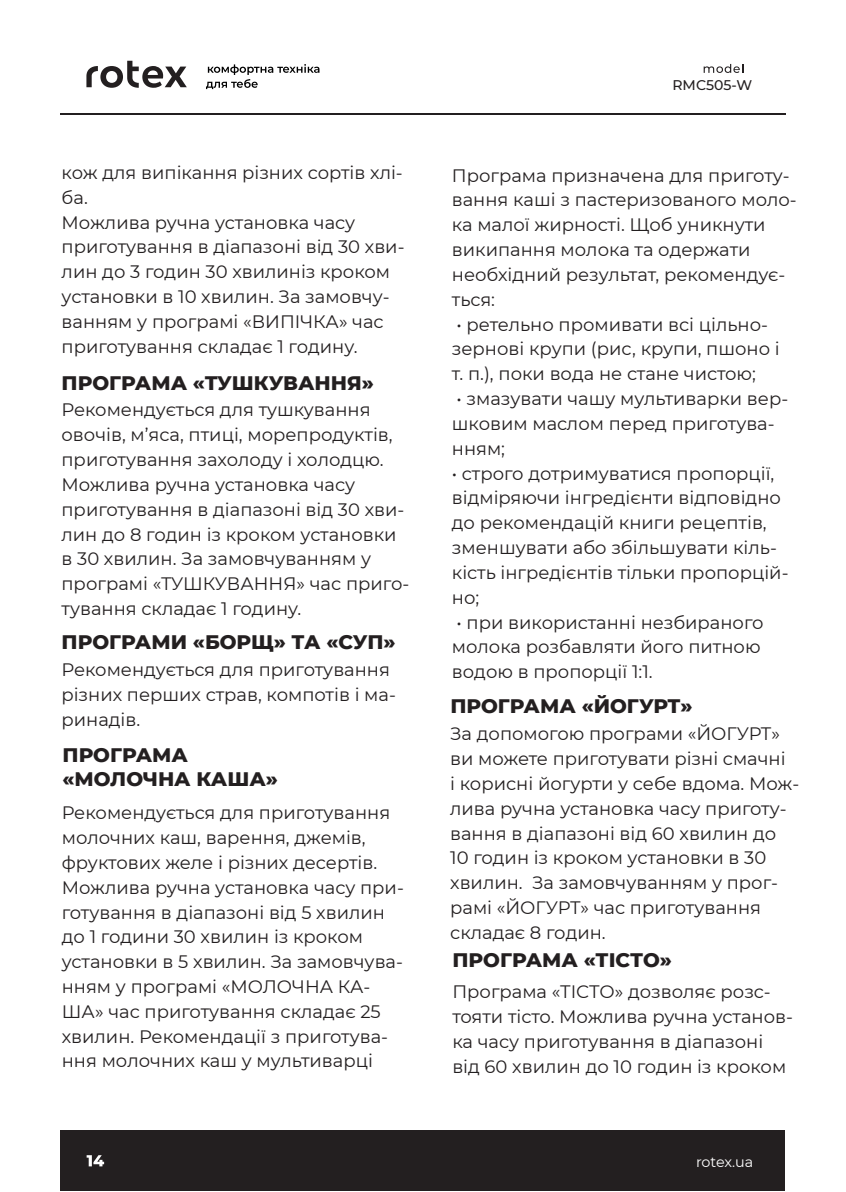
<style>
.page{position:relative;width:846px;height:1192px;background:#fff}
.page>*{position:absolute;margin:0;border:0;box-sizing:border-box;transform-origin:0 0}
.t1{font:800 20px/23.2px "Montserrat";color:#231f20}
.t2{font:18px/24.8px "Montserrat";color:#231f20}
.t3{font:14.4px "Montserrat";letter-spacing:-.015em;color:#fff}
.t4{font:500 14px "Montserrat";color:#231f20}
</style>
<div class="page">
<div style="left:61px;top:1130px;width:724px;height:61px;background:#231f20"></div>
<svg style="left:86px;top:61px;width:101px;height:27px"></svg>
<svg style="left:206px;top:64px;width:113px;height:25px"></svg>
<hr style="left:60px;top:113px;width:726px;height:2px;background:#231f20">
<svg style="left:87px;top:1155px;width:17px;height:11px"></svg>
<svg style="left:703px;top:64px;width:40px;height:9px"></svg>
<p class="t2" style="left:62px;top:160px;width:344px">кож для випікання різних сортів хлі&shy;ба.<br>Можлива ручна установка часу приготування в діапазоні від 30 хви&shy;лин до 3 годин 30 хвилиніз кроком установки в 10 хвилин. За замовчу&shy;ванням у програмі «ВИПІЧКА» час приготування складає 1 годину.</p>
<p class="t1" style="left:62px;top:370px;width:314px">ПРОГРАМА «ТУШКУВАННЯ»</p>
<p class="t2" style="left:62px;top:397px;width:349px">Рекомендується для тушкування овочів, м’яса, птиці, морепродуктів, приготування захолоду і холодцю.<br>Можлива ручна установка часу приготування в діапазоні від 30 хви&shy;лин до 8 годин із кроком установки в 30 хвилин. За замовчуванням у програмі «ТУШКУВАННЯ» час приго&shy;тування складає 1 годину.</p>
<p class="t1" style="left:62px;top:629px;width:335px">ПРОГРАМИ «БОРЩ» ТА «СУП»</p>
<p class="t2" style="left:61px;top:656px;width:336px">Рекомендується для приготування різних перших страв, компотів і ма&shy;ринадів.</p>
<p class="t1" style="left:63px;top:742px;width:217px">ПРОГРАМА «МОЛОЧНА КАША»</p>
<p class="t2" style="left:62px;top:800px;width:344px">Рекомендується для приготування молочних каш, варення, джемів, фруктових желе і різних десертів.<br>Можлива ручна установка часу при&shy;готування в діапазоні від 5 хвилин до 1 години 30 хвилин із кроком установки в 5 хвилин. За замовчува&shy;нням у програмі «МОЛОЧНА КА-<br>ША» час приготування складає 25 хвилин. Рекомендації з приготува&shy;ння молочних каш у мультиварці</p>
<p class="t4" style="left:672px;top:75px;width:81px">RMC505-W</p>
<p class="t2" style="left:452px;top:162px;width:346px">Програма призначена для приготу&shy;вання каші з пастеризованого моло&shy;ка малої жирності. Щоб уникнути википання молока та одержати необхідний результат, рекомендує&shy;ться:</p>
<p class="t2" style="left:452px;top:311px;width:329px">• ретельно промивати всі цільно&shy;зернові крупи (рис, крупи, пшоно і т. п.), поки вода не стане чистою;</p>
<p class="t2" style="left:452px;top:386px;width:338px">• змазувати чашу мультиварки вер&shy;шковим маслом перед приготува&shy;нням;</p>
<p class="t2" style="left:452px;top:460px;width:338px">• строго дотримуватися пропорції, відміряючи інгредієнти відповідно до рекомендацій книги рецептів, зменшувати або збільшувати кіль&shy;кість інгредієнтів тільки пропорцій&shy;но;</p>
<p class="t2" style="left:452px;top:609px;width:313px">• при використанні незбираного молока розбавляти його питною водою в пропорції 1:1.</p>
<p class="t1" style="left:450px;top:693px;width:244px">ПРОГРАМА «ЙОГУРТ»</p>
<p class="t2" style="left:450px;top:721px;width:351px">За допомогою програми «ЙОГУРТ» ви можете приготувати різні смачні<br>і корисні йогурти у себе вдома. Мож&shy;лива ручна установка часу приготу&shy;вання в діапазоні від 60 хвилин до<br>10 годин із кроком установки в 30 хвилин. За замовчуванням у прог&shy;рамі «ЙОГУРТ» час приготування складає 8 годин.</p>
<p class="t1" style="left:452px;top:947px;width:221px">ПРОГРАМА «ТІСТО»</p>
<p class="t2" style="left:452px;top:979px;width:342px">Програма «ТІСТО» дозволяє розс&shy;тояти тісто. Можлива ручна установ&shy;ка часу приготування в діапазоні від 60 хвилин до 10 годин із кроком</p>
<p class="t3" style="left:696px;top:1151px;width:59px">rotex.ua</p>
</div>
